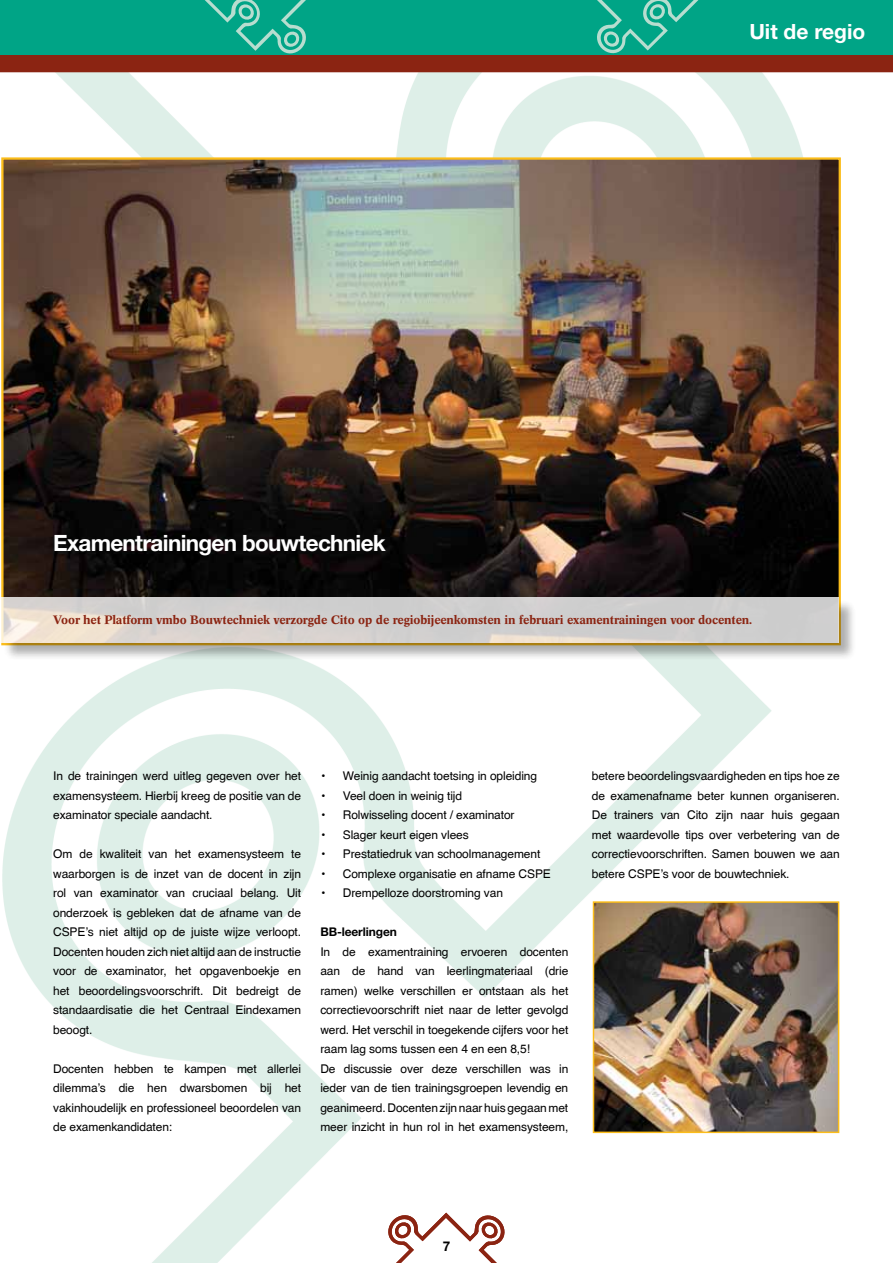
<style>
.page{position:relative;width:893px;height:1263px;background:#fff}
.page>*{position:absolute;margin:0;border:0;box-sizing:border-box;transform-origin:0 0}
.t1{font:700 22.5px "Helvetica Neue LT";letter-spacing:-.03em;color:#fff}
.t2{font:700 21px "Helvetica Neue LT";color:#fff}
.t3{font:13.5px "Helvetica";color:#000}
.t4{font:700 13.5px "Helvetica Neue LT";color:#000}
.t5{font:12px/19.5px "Helvetica";letter-spacing:-.01em;color:#000;text-align:justify}
.t6{font:500 12px "Concorde BQ";letter-spacing:-.01em;color:#8b2412}
.t7{font:700 12px "Helvetica Neue LT";letter-spacing:-.01em;color:#000}
</style>
<div class="page">
<img style="left:0;top:72px;width:808px;height:1191px">
<img style="left:4px;top:160px;width:834px;height:437px">
<svg style="left:388px;top:1213px;width:116px;height:50px"></svg>
<div style="left:0;top:54px;width:893px;height:18px;background:#8b2412"></div>
<img style="left:595px;top:903px;width:242px;height:228px">
<div style="left:593px;top:901px;width:246px;height:232px;border:1px solid #fbbd1a"></div>
<div style="left:0;top:0;width:893px;height:55px;background:#00a486"></div>
<svg style="left:597px;top:0;width:102px;height:54px"></svg>
<svg style="left:205px;top:0;width:101px;height:54px"></svg>
<div style="left:3px;top:599px;width:853px;height:62px;background:#000;opacity:.4"></div>
<svg style="left:1px;top:597px;width:837px;height:46px;fill:#d0cfce"></svg>
<h1 class="t1" style="left:53px;top:529px;width:334px">Examentrainingen bouwtechniek</h1>
<h2 class="t2" style="left:749px;top:19px;width:117px">Uit de regio</h2>
<p class="t6" style="left:53px;top:613px;width:700px">Voor het Platform vmbo Bouwtechniek verzorgde Cito op de regiobijeenkomsten in februari examentrainingen voor docenten.</p>
<p class="t5" style="left:53px;top:766px;width:249px">In de trainingen werd uitleg gegeven over het examensysteem. Hierbij kreeg de positie van de examinator speciale aandacht.</p>
<p class="t5" style="left:53px;top:844px;width:249px">Om de kwaliteit van het examensysteem te waarborgen is de inzet van de docent in zijn rol van examinator van cruciaal belang. Uit onderzoek is gebleken dat de afname van de CSPE’s niet altijd op de juiste wijze verloopt.<br>Docenten houden zich niet altijd aan de instructie voor de examinator, het opgavenboekje en het beoordelingsvoorschrift. Dit bedreigt de standaardisatie die het Centraal Eindexamen beoogt.</p>
<p class="t5" style="left:53px;top:1058px;width:249px">Docenten hebben te kampen met allerlei dilemma’s die hen dwarsbomen bij het vakinhoudelijk en professioneel beoordelen van de examenkandidaten:</p>
<p class="t5" style="left:320px;top:766px;width:218px">• Weinig aandacht toetsing in opleiding</p>
<p class="t5" style="left:320px;top:785px;width:143px">• Veel doen in weinig tijd</p>
<p class="t5" style="left:320px;top:805px;width:196px">• Rolwisseling docent / examinator</p>
<p class="t5" style="left:320px;top:824px;width:150px">• Slager keurt eigen vlees</p>
<p class="t5" style="left:320px;top:844px;width:221px">• Prestatiedruk van schoolmanagement</p>
<p class="t5" style="left:320px;top:863px;width:232px">• Complexe organisatie en afname CSPE</p>
<p class="t5" style="left:320px;top:883px;width:184px">• Drempelloze doorstroming van</p>
<p class="t7" style="left:320px;top:924px;width:78px">BB-leerlingen</p>
<p class="t5" style="left:320px;top:941px;width:250px;text-align:left">In de examentraining ervoeren docenten aan de hand van leerlingmateriaal (drie ramen) welke verschillen er ontstaan als het correctievoorschrift niet naar de letter gevolgd werd. Het verschil in toegekende cijfers voor het raam lag soms tussen een 4 en een 8,5!<br>De discussie over deze verschillen was in ieder van de tien trainingsgroepen levendig en geanimeerd. Docenten zijn naar huis gegaan met meer inzicht in hun rol in het examensysteem,</p>
<p class="t5" style="left:592px;top:766px;width:250px">betere beoordelingsvaardigheden en tips hoe ze de examenafname beter kunnen organiseren.<br>De trainers van Cito zijn naar huis gegaan met waardevolle tips over verbetering van de correctievoorschriften. Samen bouwen we aan betere CSPE’s voor de bouwtechniek.</p>
<p class="t3" style="left:443px;top:1234px;width:9px">7</p>
<p class="t4" style="left:443px;top:1238px;width:9px">7</p>
</div>
